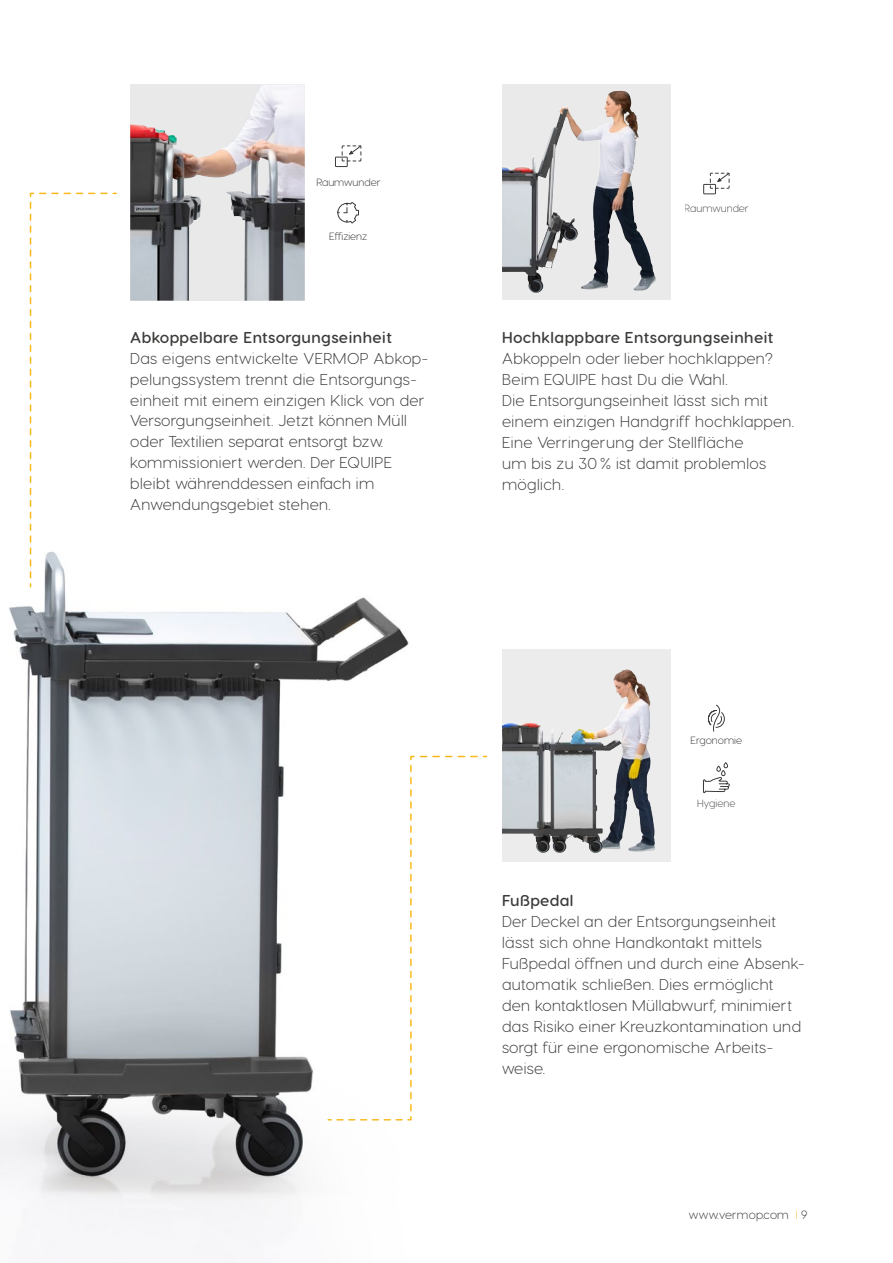
<style>
.page{position:relative;width:893px;height:1263px;background:#fff}
.page>*{position:absolute;margin:0;border:0;box-sizing:border-box;transform-origin:0 0}
.t1{font:300 15.75px/21px "Visby Round CF";letter-spacing:.03em;color:#3c3c3b}
.t2{font:600 15.75px "Visby Round CF";letter-spacing:.03em;color:#3c3c3b}
.t3{font:300 12px "Visby Round CF";letter-spacing:.01em;color:#3c3c3b}
.t4{font:300 10.5px "Visby Round CF";color:#3c3c3b}
.s1{color:#fbb932}
</style>
<div class="page">
<img style="left:1px;top:588px;width:408px;height:636px">
<svg style="left:502px;top:85px;width:169px;height:215px;background:#bdbebf"></svg>
<img style="left:502px;top:90px;width:118px;height:82px">
<svg style="left:502px;top:650px;width:169px;height:212px;background:#bdbec0"></svg>
<img style="left:550px;top:669px;width:78px;height:73px">
<svg style="left:261px;top:85px;width:44px;height:216px;background:#a6a5aa"></svg>
<img style="left:130px;top:85px;width:131px;height:216px">
<svg style="left:29px;top:192px;width:88px;height:396px"></svg>
<svg style="left:327px;top:755px;width:161px;height:366px"></svg>
<div style="left:703px;top:184px;width:13px;height:10px;border:1px solid #3c3c3b"></div>
<svg style="left:710px;top:172px;width:20px;height:17px"></svg>
<svg style="left:337px;top:202px;width:22px;height:22px"></svg>
<div style="left:335px;top:157px;width:13px;height:10px;border:1px solid #3c3c3b"></div>
<svg style="left:341px;top:145px;width:21px;height:17px"></svg>
<svg style="left:703px;top:762px;width:27px;height:31px"></svg>
<svg style="left:708px;top:704px;width:17px;height:28px"></svg>
<img style="left:0;top:500px;width:1px;height:763px">
<p class="t4" style="left:316px;top:175px;width:65px">Raumwunder</p>
<p class="t4" style="left:329px;top:229px;width:40px">Effizienz</p>
<p class="t2" style="left:130px;top:327px;width:263px">Abkoppelbare Entsorgungseinheit</p>
<p class="t1" style="left:130px;top:347px;width:298px">Das eigens entwickelte VERMOP Abkop&shy;pelungssystem trennt die Entsorgungs&shy;einheit mit einem einzigen Klick von der Versorgungseinheit. Jetzt können Müll oder Textilien separat entsorgt bzw. kommissioniert werden. Der EQUIPE bleibt währenddessen einfach im Anwendungsgebiet stehen.</p>
<p class="t4" style="left:685px;top:202px;width:65px">Raumwunder</p>
<p class="t2" style="left:502px;top:327px;width:273px">Hochklappbare Entsorgungseinheit</p>
<p class="t1" style="left:502px;top:347px;width:294px">Abkoppeln oder lieber hochklappen?<br>Beim EQUIPE hast Du die Wahl.<br>Die Entsorgungseinheit lässt sich mit einem einzigen Handgriff hochklappen.<br>Eine Verringerung der Stellfläche<br>um bis zu 30 % ist damit problemlos möglich.</p>
<p class="t4" style="left:690px;top:733px;width:53px">Ergonomie</p>
<p class="t4" style="left:697px;top:796px;width:40px">Hygiene</p>
<p class="t2" style="left:502px;top:890px;width:73px">Fußpedal</p>
<p class="t1" style="left:502px;top:911px;width:304px">Der Deckel an der Entsorgungseinheit lässt sich ohne Handkontakt mittels Fußpedal öffnen und durch eine Absenk&shy;automatik schließen. Dies ermöglicht den kontaktlosen Müllabwurf, minimiert das Risiko einer Kreuzkontamination und sorgt für eine ergonomische Arbeits&shy;weise.</p>
<p class="t3" style="left:689px;top:1207px;width:120px">www.vermop.com <span class="s1">I</span> 9</p>
</div>
